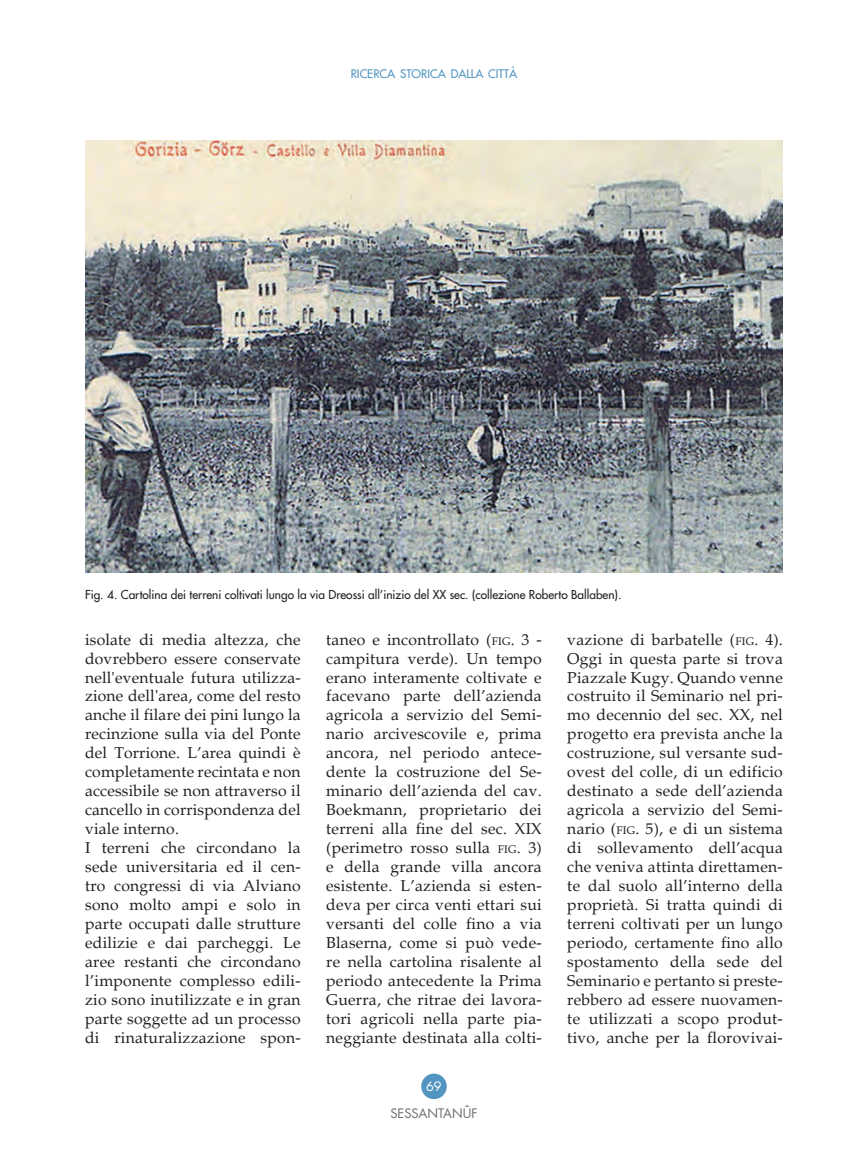
<style>
.page{position:relative;width:868px;height:1149px;background:#fff}
.page>*{position:absolute;margin:0;border:0;box-sizing:border-box;transform-origin:0 0}
.t1{font:15.75px/18.9px "Palatino";letter-spacing:.015em;color:#231f20;text-align:justify}
.t2{font:12.75px "Futura";color:#6c6d70}
.t3{font:12.75px "Futura";color:#fff}
.t4{font:12px "Futura";color:#231f20}
.t5{font:11.55px "Futura";color:#5295c0}
.s1{font-size:10.95px}
.s2{font-style:inherit}
</style>
<div class="page">
<div style="left:421px;top:1073px;width:25px;height:25px;background:#5295c0;border-radius:50%"></div>
<img style="left:85px;top:140px;width:697px;height:432px">
<p class="t5" style="left:350px;top:66px;width:168px">RICERCA STORICA DALLA CITTÀ</p>
<p class="t4" style="left:85px;top:586px;width:538px">Fig. 4. Cartolina dei terreni coltivati lungo la via Dreossi all’inizio del XX sec. (collezione Roberto Ballaben).</p>
<p class="t1" style="left:85px;top:630px;width:217px;text-align:left">isolate di media altezza, che dovrebbero essere conservate nell'eventuale futura utilizza&shy;zione dell'area, come del resto anche il filare dei pini lungo la recinzione sulla via del Ponte del Torrione. L’area quindi è completamente recintata e non accessibile se non attraverso il cancello in corrispondenza del viale interno.<br>I terreni che circondano la sede universitaria ed il cen&shy;tro congressi di via Alviano sono molto ampi e solo in parte occupati dalle strutture edilizie e dai parcheggi. Le aree restanti che circondano l’imponente complesso edili&shy;zio sono inutilizzate e in gran parte soggette ad un processo di rinaturalizzazione spon-</p>
<p class="t1" style="left:326px;top:630px;width:217px">taneo e incontrollato (<span class="s1">fig</span><span class="s2">. 3</span> - campitura verde). Un tempo erano interamente coltivate e facevano parte dell’azienda agricola a servizio del Semi&shy;nario arcivescovile e, prima ancora, nel periodo antece&shy;dente la costruzione del Se&shy;minario dell’azienda del cav.<br>Boekmann, proprietario dei terreni alla fine del sec. XIX (perimetro rosso sulla <span class="s1">fig</span><span class="s2">. 3</span>) e della grande villa ancora esistente. L’azienda si esten&shy;deva per circa venti ettari sui versanti del colle fino a via Blaserna, come si può vede&shy;re nella cartolina risalente al periodo antecedente la Prima Guerra, che ritrae dei lavora&shy;tori agricoli nella parte pia&shy;neggiante destinata alla colti-</p>
<p class="t1" style="left:567px;top:630px;width:217px">vazione di barbatelle (<span class="s1">fig</span><span class="s2">. 4)</span>.<br>Oggi in questa parte si trova Piazzale Kugy. Quando venne costruito il Seminario nel pri&shy;mo decennio del sec. XX, nel progetto era prevista anche la costruzione, sul versante sud&shy;ovest del colle, di un edificio destinato a sede dell’azienda agricola a servizio del Semi&shy;nario (<span class="s1">fig</span><span class="s2">. 5)</span>, e di un sistema di sollevamento dell’acqua che veniva attinta direttamen&shy;te dal suolo all’interno della proprietà. Si tratta quindi di terreni coltivati per un lungo periodo, certamente fino allo spostamento della sede del Seminario e pertanto si preste&shy;rebbero ad essere nuovamen&shy;te utilizzati a scopo produt&shy;tivo, anche per la florovivai-</p>
<p class="t3" style="left:426px;top:1077px;width:17px">69</p>
<p class="t2" style="left:390px;top:1104px;width:89px">SESSANTANÛF</p>
</div>
